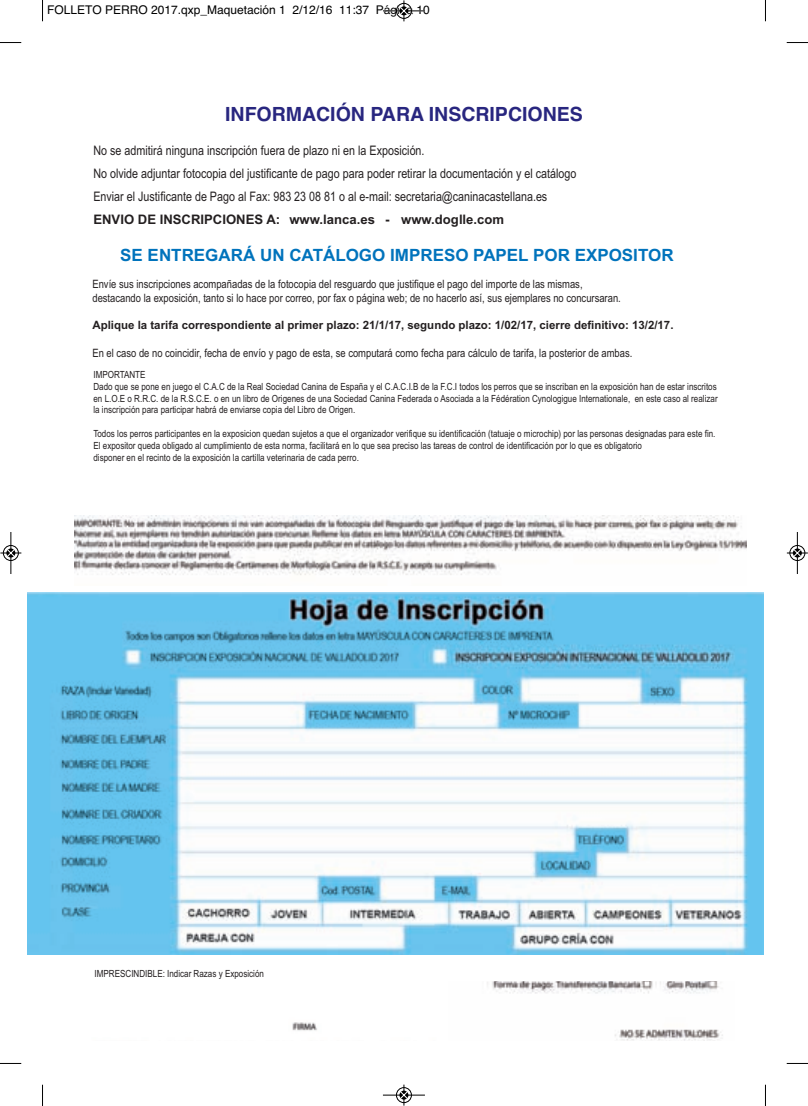
<style>
.page{position:relative;width:808px;height:1106px;background:#fff}
.page>*{position:absolute;margin:0;border:0;box-sizing:border-box;transform-origin:0 0}
.t1{font:700 19.5px "Helvetica";color:#28267f}
.t2{font:700 16.95px "Arial";color:#0073bc}
.t3{font:13.05px/23px "Arial Narrow";color:#231f20}
.t4{font:700 13.05px "Arial";color:#231f20}
.t5{font:12px "Helvetica";color:#000}
.t6{font:11.55px/13.8px "Arial Narrow";color:#231f20}
.t7{font:700 11.55px "Arial";color:#231f20}
.t8{font:9.9px/11.9px "Arial Narrow";color:#231f20}
</style>
<div class="page">
<img style="left:487px;top:981px;width:236px;height:59px">
<img style="left:292px;top:1022px;width:25px;height:9px">
<img style="left:27px;top:592px;width:737px;height:363px">
<img style="left:74px;top:516px;width:673px;height:59px">
<img style="left:75px;top:516px;width:355px;height:59px">
<svg style="left:42px;top:0;width:1px;height:21px"></svg>
<svg style="left:0;top:42px;width:21px;height:1px"></svg>
<svg style="left:765px;top:0;width:1px;height:21px"></svg>
<svg style="left:787px;top:42px;width:21px;height:1px"></svg>
<svg style="left:42px;top:1084px;width:1px;height:22px"></svg>
<svg style="left:0;top:1063px;width:21px;height:1px"></svg>
<svg style="left:765px;top:1084px;width:1px;height:22px"></svg>
<svg style="left:787px;top:1063px;width:21px;height:1px"></svg>
<hr style="left:383px;top:11px;width:42px;height:1px;background:#000">
<div style="left:396px;top:3px;width:16px;height:16px;border:1px solid #000;border-radius:50%"></div>
<svg style="left:400px;top:0;width:8px;height:21px"></svg>
<div style="left:396px;top:1087px;width:16px;height:16px;border:1px solid #fff;border-radius:50%"></div>
<hr style="left:383px;top:1094px;width:42px;height:1px;background:#000">
<div style="left:396px;top:1087px;width:16px;height:15px;border:1px solid #000;border-radius:50%"></div>
<svg style="left:400px;top:1084px;width:8px;height:21px"></svg>
<div style="left:3px;top:545px;width:16px;height:16px;border:1px solid #fff;border-radius:50%"></div>
<hr style="left:11px;top:532px;width:1px;height:42px;background:#000">
<div style="left:3px;top:545px;width:16px;height:15px;border:1px solid #000;border-radius:50%"></div>
<svg style="left:0;top:549px;width:21px;height:8px"></svg>
<div style="left:789px;top:545px;width:16px;height:16px;border:1px solid #fff;border-radius:50%"></div>
<hr style="left:797px;top:532px;width:1px;height:42px;background:#000">
<div style="left:790px;top:545px;width:15px;height:15px;border:1px solid #000;border-radius:50%"></div>
<svg style="left:787px;top:549px;width:21px;height:8px"></svg>
<p class="t5" style="left:47px;top:2px;width:384px">FOLLETO PERRO 2017.qxp_Maquetación 1 2/12/16 11:37 Página 10</p>
<h1 class="t1" style="left:225px;top:103px;width:359px">INFORMACIÓN PARA INSCRIPCIONES</h1>
<p class="t3" style="left:93px;top:139px;width:485px">No se admitirá ninguna inscripción fuera de plazo ni en la Exposición.<br>No olvide adjuntar fotocopia del justificante de pago para poder retirar la documentación y el catálogo<br>Enviar el Justificante de Pago al Fax: 983 23 08 81 o al e-mail: secretaria@caninacastellana.es</p>
<h3 class="t4" style="left:93px;top:212px;width:412px">ENVIO DE INSCRIPCIONES A: www.lanca.es - www.doglle.com</h3>
<h2 class="t2" style="left:120px;top:245px;width:555px">SE ENTREGARÁ UN CATÁLOGO IMPRESO PAPEL POR EXPOSITOR</h2>
<p class="t6" style="left:92px;top:277px;width:530px">Envíe sus inscripciones acompañadas de la fotocopia del resguardo que justifique el pago del importe de las mismas, destacando la exposición, tanto si lo hace por correo, por fax o página web; de no hacerlo así, sus ejemplares no concursaran.</p>
<p class="t7" style="left:92px;top:318px;width:583px">Aplique la tarifa correspondiente al primer plazo: 21/1/17, segundo plazo: 1/02/17, cierre definitivo: 13/2/17.</p>
<p class="t6" style="left:92px;top:346px;width:541px">En el caso de no coincidir, fecha de envío y pago de esta, se computará como fecha para cálculo de tarifa, la posterior de ambas.</p>
<p class="t8" style="left:93px;top:368px;width:626px">IMPORTANTE<br>Dado que se pone en juego el C.A.C de la Real Sociedad Canina de España y el C.A.C.I.B de la F.C.I todos los perros que se inscriban en la exposición han de estar inscritos en L.O.E o R.R.C. de la R.S.C.E. o en un libro de Origenes de una Sociedad Canina Federada o Asociada a la Fédération Cynologigue Internationale, en este caso al realizar la inscripción para participar habrá de enviarse copia del Libro de Origen.</p>
<p class="t8" style="left:93px;top:427px;width:623px">Todos los perros participantes en la exposicion quedan sujetos a que el organizador verifique su identificación (tatuaje o microchip) por las personas designadas para este fin.<br>El expositor queda obligado al cumplimiento de esta norma, facilitará en lo que sea preciso las tareas de control de identificación por lo que es obligatorio<br>disponer en el recinto de la exposición la cartilla veterinaria de cada perro.</p>
<p class="t8" style="left:95px;top:967px;width:171px">IMPRESCINDIBLE: Indicar Razas y Exposición</p>
</div>
